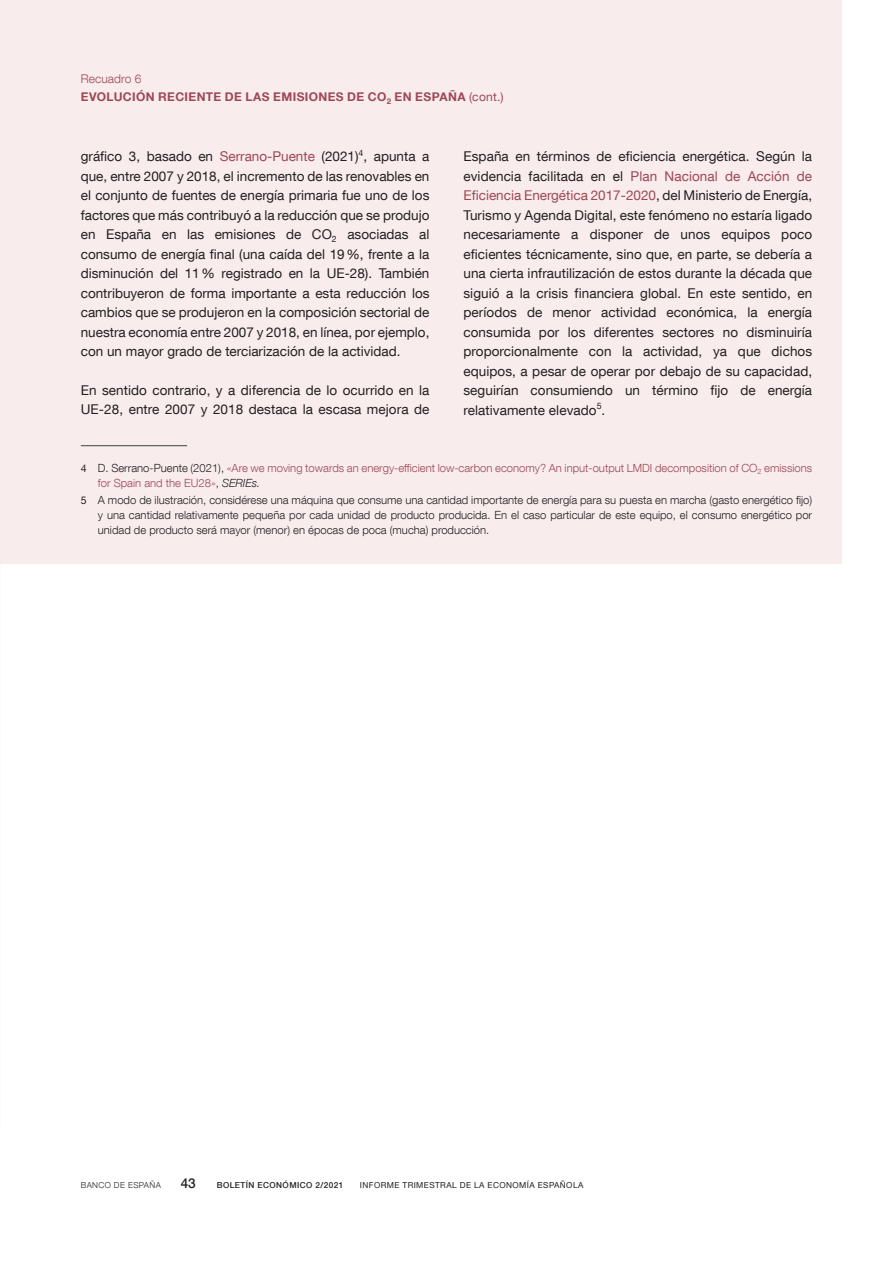
<style>
.page{position:relative;width:893px;height:1263px;background:#fff}
.page>*{position:absolute;margin:0;border:0;box-sizing:border-box;transform-origin:0 0}
.Texto_recuadro{font:13.5px/19.5px "Bd E Neue Helvetica";letter-spacing:.005em;color:#231f20;text-align:justify}
.t1{font:500 13.5px "Bd E Neue Helvetica";color:#231f20}
.t2{font:700 12px/18px "Bd E Neue Helvetica";letter-spacing:.03em;color:#9d4855}
.Citas_recuadro{font:300 11.25px/15px "Bd E Neue Helvetica";color:#231f20;text-align:justify}
.Citas_recuadro-2{font:300 11.25px/15px "Bd E Neue Helvetica";color:#9d4855}
.t3{font:8.25px "Bd E Neue Helvetica";letter-spacing:.05em;color:#231f20}
.t4{font:500 8.25px "Bd E Neue Helvetica";letter-spacing:.05em;color:#231f20}
.t5{font:300 8.25px "Bd E Neue Helvetica";letter-spacing:.05em;color:#231f20}
.s1{font-weight:300}
.s2{font-weight:400}
.s3{color:#9d4855}
.s4{font-weight:400;font-size:10.5px;color:#231f20}
.s5{color:#231f20}
.s6{font-style:italic;color:#231f20}
.s7{font-weight:400;font-size:10.5px}
</style>
<div class="page">
<div style="left:0;top:0;width:842px;height:563px;background:#f9eced"></div>
<hr style="left:81px;top:445px;width:106px;height:1px;background:#3e3e3f">
<p class="t2" style="left:81px;top:70px;width:424px"><span class="s1">Recuadro 6<br></span>EVOLUCIÓN RECIENTE DE LAS EMISIONES DE CO<sub>2</sub> EN ESPAÑA <span class="s2">(cont.)</span></p>
<p class="Texto_recuadro" style="left:81px;top:146px;width:350px">gráfico 3, basado en <span class="s3">Serrano-Puente</span> (2021)<sup>4</sup>, apunta a que, entre 2007 y 2018, el incremento de las renovables en el conjunto de fuentes de energía primaria fue uno de los factores que más contribuyó a la reducción que se produjo en España en las emisiones de CO<sub>2</sub> asociadas al consumo de energía final (una caída del 19%, frente a la disminución del 11% registrado en la UE‑28). También contribuyeron de forma importante a esta reducción los cambios que se produjeron en la composición sectorial de nuestra economía entre 2007 y 2018, en línea, por ejemplo, con un mayor grado de terciarización de la actividad.</p>
<p class="Texto_recuadro" style="left:81px;top:380px;width:350px">En sentido contrario, y a diferencia de lo ocurrido en la<br>UE‑28, entre 2007 y 2018 destaca la escasa mejora de</p>
<p class="Texto_recuadro" style="left:463px;top:146px;width:350px">España en términos de eficiencia energética. Según la evidencia facilitada en el <span class="s3">Plan Nacional de Acción de Eficiencia Energética 2017-2020</span>, del Ministerio de Energía, Turismo y Agenda Digital, este fenómeno no estaría ligado necesariamente a disponer de unos equipos poco eficientes técnicamente, sino que, en parte, se debería a una cierta infrautilización de estos durante la década que siguió a la crisis financiera global. En este sentido, en períodos de menor actividad económica, la energía consumida por los diferentes sectores no disminuiría proporcionalmente con la actividad, ya que dichos equipos, a pesar de operar por debajo de su capacidad, seguirían consumiendo un término fijo de energía relativamente elevado<sup>5</sup>.</p>
<p class="Citas_recuadro-2" style="left:98px;top:460px;width:716px;text-indent:-17px"><span class="s4">4</span> <span class="s5">D. Serrano-Puente (2021),</span> «Are we moving towards an energy-efficient low-carbon economy? An input-output LMDI decomposition of CO<sub>2</sub> emissions for Spain and the EU28»<span class="s5">,</span> <span class="s6">SERIEs.</span></p>
<p class="Citas_recuadro" style="left:98px;top:492px;width:716px;text-indent:-17px"><span class="s7">5</span> A modo de ilustración, considérese una máquina que consume una cantidad importante de energía para su puesta en marcha (gasto energético fijo) y una cantidad relativamente pequeña por cada unidad de producto producida. En el caso particular de este equipo, el consumo energético por unidad de producto será mayor (menor) en épocas de poca (mucha) producción.</p>
<p class="t5" style="left:81px;top:1180px;width:82px">BANCO DE ESPAÑA</p>
<p class="t1" style="left:181px;top:1175px;width:16px">43</p>
<p class="t4" style="left:217px;top:1180px;width:128px">BOLETÍN ECONÓMICO 2/2021</p>
<p class="t3" style="left:360px;top:1180px;width:225px">INFORME TRIMESTRAL DE LA ECONOMÍA ESPAÑOLA</p>
</div>
